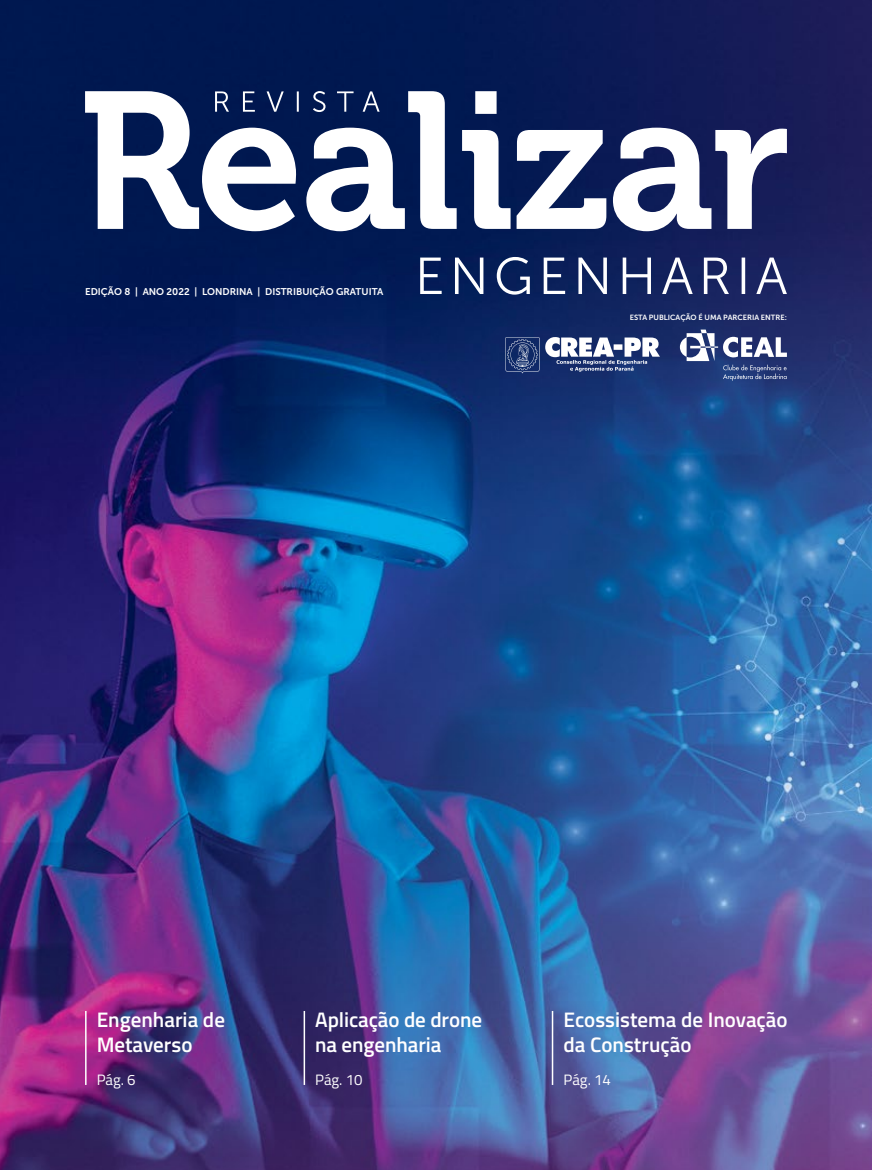
<style>
.page{position:relative;width:872px;height:1170px;background:#fff}
.page>*{position:absolute;margin:0;border:0;box-sizing:border-box;transform-origin:0 0}
.t1{font:600 21px/25.2px "Titillium Web";color:#fff}
.t2{font:15px "Titillium Web";color:#fff}
.t3{font:9.75px "Museo Sans 700";color:#fff}
.t4{font:7.5px "Museo Sans 700";color:#fff}
</style>
<div class="page">
<img style="left:0;top:0;width:872px;height:1169px">
<svg style="left:85px;top:91px;width:702px;height:203px"></svg>
<svg style="left:505px;top:337px;width:155px;height:36px"></svg>
<svg style="left:680px;top:329px;width:107px;height:52px"></svg>
<hr style="left:303px;top:1010px;width:2px;height:74px;background:#fff">
<hr style="left:85px;top:1010px;width:2px;height:74px;background:#fff">
<hr style="left:552px;top:1010px;width:1px;height:74px;background:#fff">
<p class="t3" style="left:85px;top:286px;width:300px">EDIÇÃO 8 | ANO 2022 | LONDRINA | DISTRIBUIÇÃO GRATUITA</p>
<p class="t4" style="left:629px;top:313px;width:159px">ESTA PUBLICAÇÃO É UMA PARCERIA ENTRE:</p>
<p class="t1" style="left:97px;top:1005px;width:130px">Engenharia de<br>Metaverso</p>
<p class="t1" style="left:315px;top:1005px;width:168px">Aplicação de drone na engenharia</p>
<p class="t1" style="left:563px;top:1005px;width:226px">Ecossistema de Inovação da Construção</p>
<p class="t2" style="left:97px;top:1068px;width:40px">Pág. 6</p>
<p class="t2" style="left:315px;top:1068px;width:49px">Pág. 10</p>
<p class="t2" style="left:563px;top:1068px;width:49px">Pág. 14</p>
</div>
